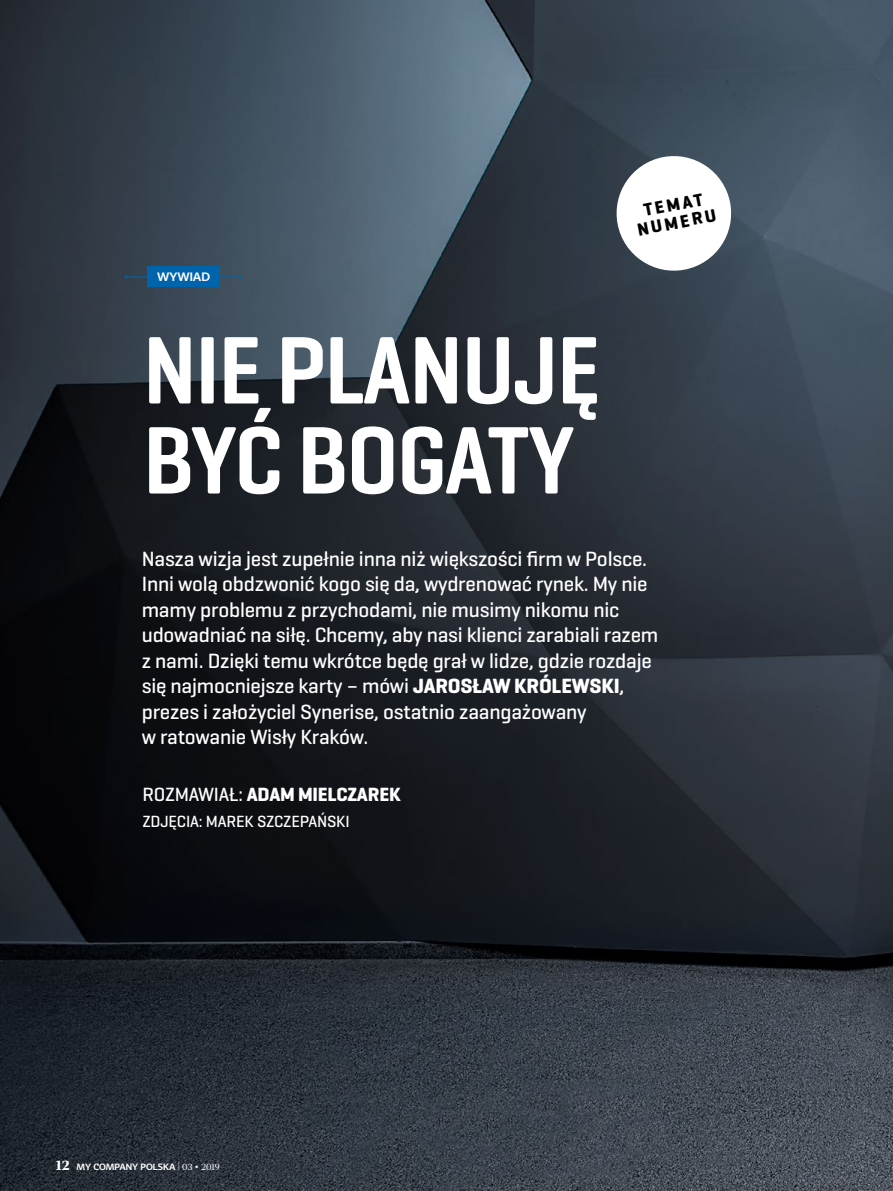
<style>
.page{position:relative;width:893px;height:1191px;background:#fff}
.page>*{position:absolute;margin:0;border:0;box-sizing:border-box;transform-origin:0 0}
._01_TYTUL_SERIF{font:600 97.5px/90px "Geogrotesque Cond";letter-spacing:-.01em;color:#fff}
._02_LEAD_black{font:500 21px/25.5px "Geogrotesque";letter-spacing:-.01em;color:#fff}
._02_LEAD_black-2{font:700 19.5px "Geogrotesque";letter-spacing:-.01em;color:#fff}
._02_BODY{font:700 18px/18px "Geogrotesque";color:#000;text-align:center}
._02_LEAD_black-3{font:500 16.5px "Geogrotesque";letter-spacing:-.01em;color:#fff}
.t1{font:300 12px "Tabac Sans";color:#fff}
.t2{font:300 9px "Tabac Sans";color:#fff}
.s1{font-weight:700}
.s2{font-weight:500}
.s3{font-family:"Tabac G2";font-weight:500;font-size:13.5px}
.s4{font-family:"Tabac G2";font-weight:400}
.s5{font-weight:400}
</style>
<div class="page">
<img style="left:0;top:0;width:893px;height:1191px">
<hr style="left:126px;top:276px;width:114px;height:1px;background:#0064ac">
<div style="left:147px;top:266px;width:72px;height:21px;background:#0064ac"></div>
<svg style="left:612px;top:151px;width:124px;height:125px"></svg>
<p class="t1" style="left:157px;top:269px;width:55px">WYWIAD</p>
<p class="_01_TYTUL_SERIF" style="left:143px;top:324px;width:458px">NIE PLANUJĘ<br>BYĆ BOGATY</p>
<p class="_02_BODY" style="left:632px;top:203px;width:81px;rotate:-11deg">TEMAT<br>NUMERU</p>
<p class="_02_LEAD_black" style="left:142px;top:545px;width:518px">Nasza wizja jest zupełnie inna niż większości firm w Polsce.<br>Inni wolą obdzwonić kogo się da, wydrenować rynek. My nie mamy problemu z przychodami, nie musimy nikomu nic udowadniać na siłę. Chcemy, aby nasi klienci zarabiali razem z nami. Dzięki temu wkrótce będę grał w lidze, gdzie rozdaje się najmocniejsze karty – mówi <span class="s1">JAROSŁAW KRÓLEWSKI</span>, prezes i założyciel Synerise, ostatnio zaangażowany<br>w ratowanie Wisły Kraków.</p>
<p class="_02_LEAD_black-2" style="left:142px;top:781px;width:260px"><span class="s2">ROZMAWIAŁ:</span> ADAM MIELCZAREK</p>
<p class="_02_LEAD_black-3" style="left:142px;top:811px;width:209px">ZDJĘCIA: MAREK SZCZEPAŃSKI</p>
<p class="t2" style="left:56px;top:1160px;width:165px"><span class="s3">12</span> MY COMPANY POLSKA <span class="s4">| 03</span> <span class="s5">▪</span> <span class="s4">2019</span></p>
</div>
